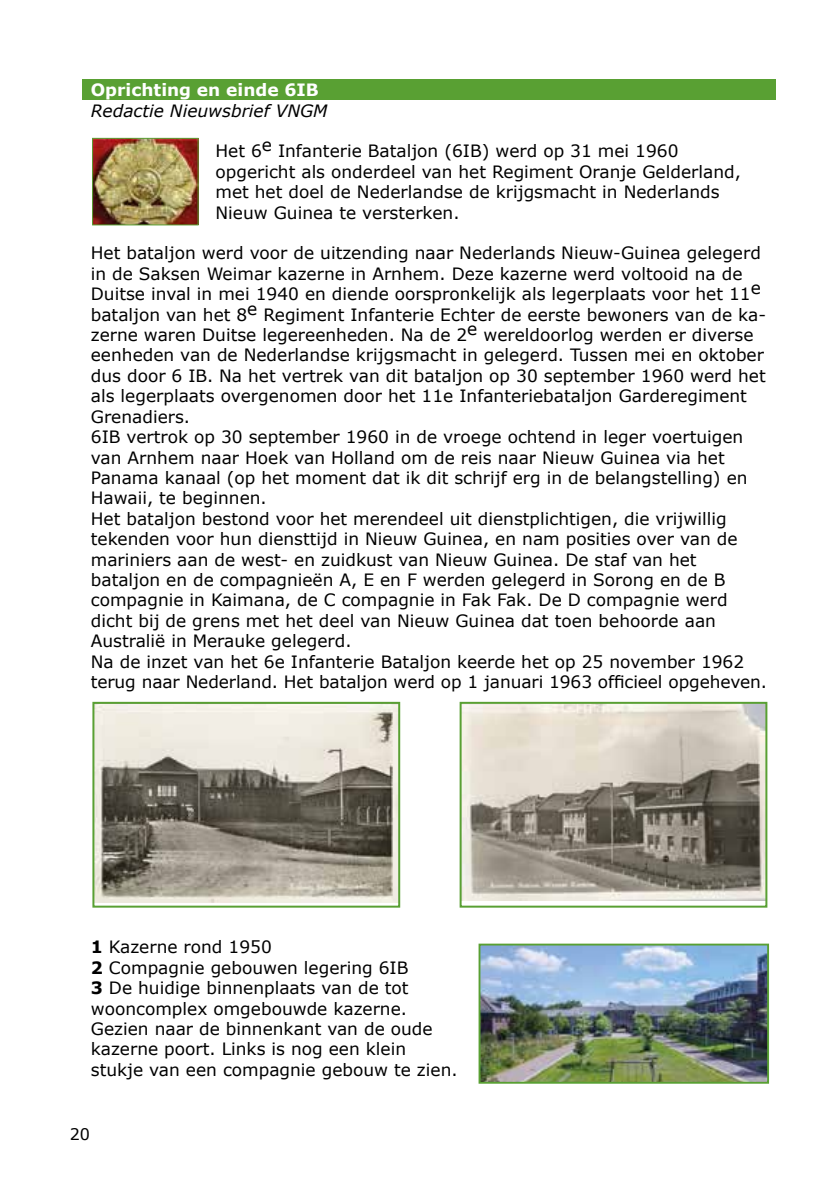
<style>
.page{position:relative;width:840px;height:1191px;background:#fff}
.page>*{position:absolute;margin:0;border:0;box-sizing:border-box;transform-origin:0 0}
.t1{font:17px/20.4px "Verdana";color:#000}
.t2{font:italic 17px "Verdana";color:#000}
.t3{font:700 17px "Verdana";color:#fff}
.t4{font:16px "Verdana";color:#000}
.s1{font-weight:700}
</style>
<div class="page">
<div style="left:82px;top:79px;width:693px;height:20px;background:#59a033"></div>
<img style="left:481px;top:946px;width:284px;height:134px">
<div style="left:478px;top:943px;width:290px;height:140px;border:2px solid #59a033"></div>
<img style="left:462px;top:705px;width:302px;height:195px">
<div style="left:459px;top:702px;width:308px;height:205px;border:2px solid #59a033"></div>
<img style="left:95px;top:705px;width:302px;height:197px">
<div style="left:92px;top:702px;width:308px;height:205px;border:2px solid #59a033"></div>
<img style="left:94px;top:140px;width:102px;height:83px">
<div style="left:92px;top:138px;width:106px;height:87px;border:1px solid #59a033"></div>
<p class="t3" style="left:91px;top:79px;width:229px">Oprichting en einde 6IB</p>
<p class="t2" style="left:91px;top:100px;width:238px">Redactie Nieuwsbrief VNGM</p>
<p class="t1" style="left:215px;top:141px;width:526px">Het 6e Infanterie Bataljon (6IB) werd op 31 mei 1960 opgericht als onderdeel van het Regiment Oranje Gelderland, met het doel de Nederlandse de krijgsmacht in Nederlands Nieuw Guinea te versterken.</p>
<p class="t1" style="left:91px;top:243px;width:677px">Het bataljon werd voor de uitzending naar Nederlands Nieuw-Guinea gelegerd in de Saksen Weimar kazerne in Arnhem. Deze kazerne werd voltooid na de Duitse inval in mei 1940 en diende oorspronkelijk als legerplaats voor het 11e bataljon van het 8e Regiment Infanterie Echter de eerste bewoners van de ka&shy;zerne waren Duitse legereenheden. Na de 2e wereldoorlog werden er diverse eenheden van de Nederlandse krijgsmacht in gelegerd. Tussen mei en oktober dus door 6 IB. Na het vertrek van dit bataljon op 30 september 1960 werd het als legerplaats overgenomen door het 11e Infanteriebataljon Garderegiment Grenadiers.<br>6IB vertrok op 30 september 1960 in de vroege ochtend in leger voertuigen van Arnhem naar Hoek van Holland om de reis naar Nieuw Guinea via het Panama kanaal (op het moment dat ik dit schrijf erg in de belangstelling) en Hawaii, te beginnen.<br>Het bataljon bestond voor het merendeel uit dienstplichtigen, die vrijwillig tekenden voor hun diensttijd in Nieuw Guinea, en nam posities over van de mariniers aan de west- en zuidkust van Nieuw Guinea. De staf van het bataljon en de compagnieën A, E en F werden gelegerd in Sorong en de B compagnie in Kaimana, de C compagnie in Fak Fak. De D compagnie werd dicht bij de grens met het deel van Nieuw Guinea dat toen behoorde aan Australië in Merauke gelegerd.<br>Na de inzet van het 6e Infanterie Bataljon keerde het op 25 november 1962 terug naar Nederland. Het bataljon werd op 1 januari 1963 officieel opgeheven.</p>
<p class="t1" style="left:91px;top:937px;width:368px"><span class="s1">1</span> Kazerne rond 1950<br><span class="s1">2</span> Compagnie gebouwen legering 6IB<br><span class="s1">3</span> De huidige binnenplaats van de tot wooncomplex omgebouwde kazerne.<br>Gezien naar de binnenkant van de oude kazerne poort. Links is nog een klein stukje van een compagnie gebouw te zien.</p>
<p class="t4" style="left:70px;top:1124px;width:22px">20</p>
</div>
